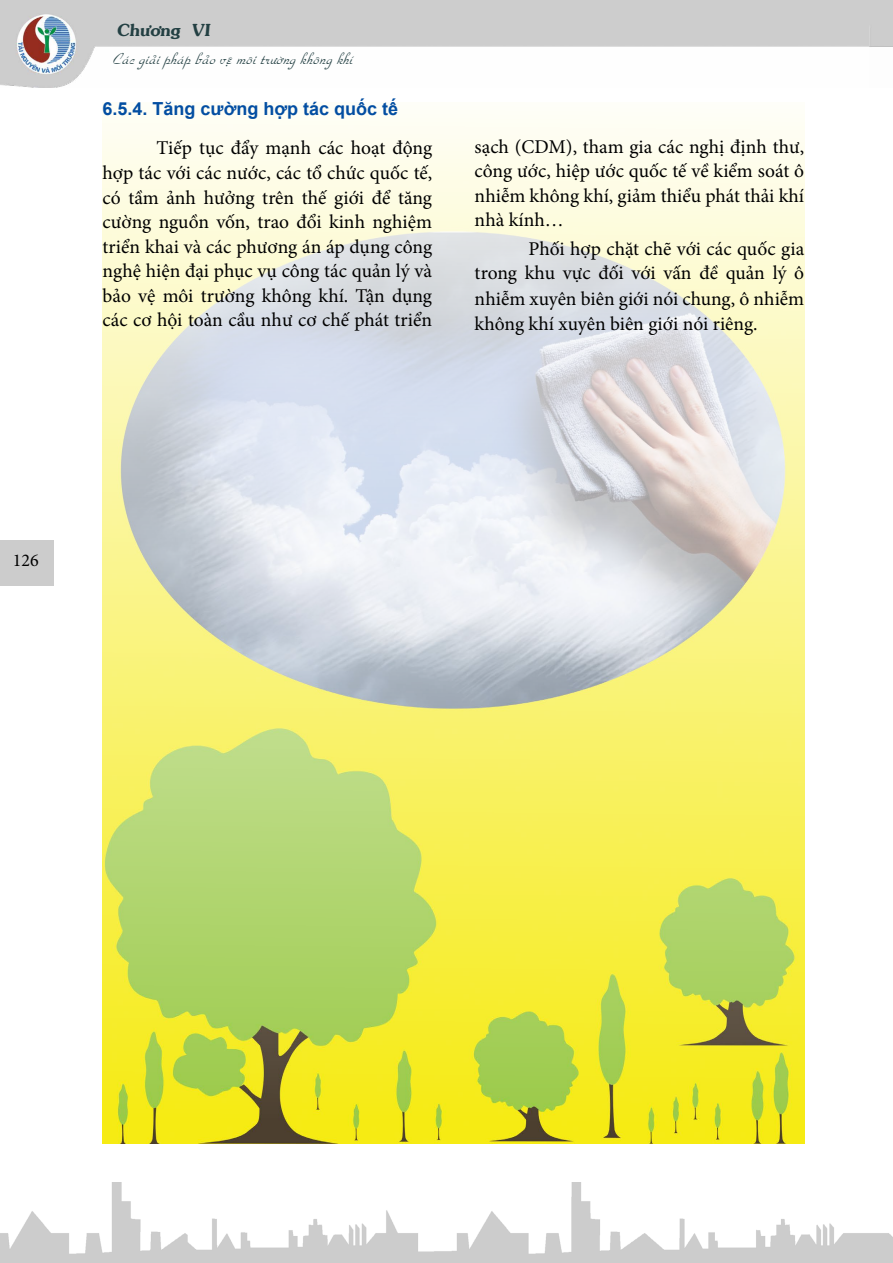
<style>
.page{position:relative;width:893px;height:1263px;background:#fff}
.page>*{position:absolute;margin:0;border:0;box-sizing:border-box;transform-origin:0 0}
.t1{font:19.5px/24.6px "Minion Pro";color:#000;text-align:justify}
.t2{font:700 18px "Arial";color:#034ea2}
.t3{font:18px "Minion Pro";color:#000}
.t4{font:italic 16.5px "VNI Park";color:#234043}
.t5{font:16.5px "VNI Souvir Bold";color:#234043}
</style>
<div class="page">
<img style="left:0;top:0;width:870px;height:87px">
<div style="left:0;top:540px;width:54px;height:45px;background:#ccc"></div>
<img style="left:0;top:1182px;width:893px;height:81px">
<img style="left:103px;top:115px;width:701px;height:1029px">
<p class="t5" style="left:117px;top:17px;width:97px">Chöông VI</p>
<p class="t4" style="left:113px;top:47px;width:245px">Caù cg iaû iphaùp baû oveämoâ itröôø ng khoâ ng khí</p>
<p class="t2" style="left:103px;top:97px;width:297px">6.5.4. Tăng cường hợp tác quốc tế</p>
<p class="t1" style="left:103px;top:135px;width:331px;text-indent:54px">Tiếp tục đẩy mạnh các hoạt động hợp tác với các nước, các tổ chức quốc tế, có tầm ảnh hưởng trên thế giới để tăng cường nguồn vốn, trao đổi kinh nghiệm triển khai và các phương án áp dụng công nghệ hiện đại phục vụ công tác quản lý và bảo vệ môi trường không khí. Tận dụng các cơ hội toàn cầu như cơ chế phát triển</p>
<p class="t1" style="left:475px;top:135px;width:331px">sạch (CDM), tham gia các nghị định thư, công ước, hiệp ước quốc tế về kiểm soát ô nhiễm không khí, giảm thiểu phát thải khí nhà kính…</p>
<p class="t1" style="left:475px;top:236px;width:331px;line-height:25.2px;text-indent:54px">Phối hợp chặt chẽ với các quốc gia trong khu vực đối với vấn đề quản lý ô nhiễm xuyên biên giới nói chung, ô nhiễm không khí xuyên biên giới nói riêng.</p>
<p class="t3" style="left:13px;top:548px;width:27px">126</p>
</div>
